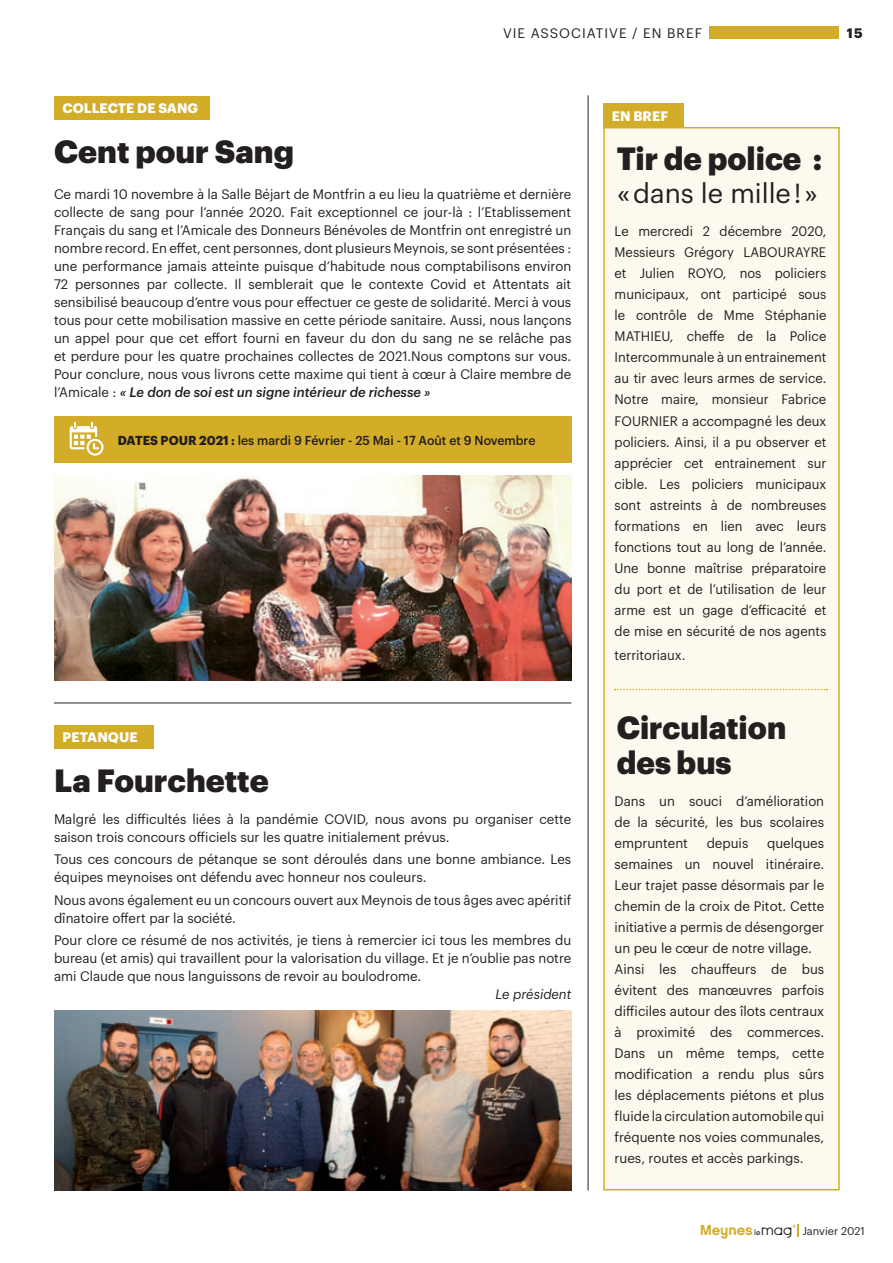
<style>
.page{position:relative;width:893px;height:1263px;background:#fff}
.page>*{position:absolute;margin:0;border:0;box-sizing:border-box;transform-origin:0 0}
.t1{font:900 31.5px/34.5px "Graphik";color:#231f20}
.t2{font:27px "Graphik";color:#231f20}
.t3{font:13.5px/21px "Graphik";color:#231f20}
.t4{font:13.5px/21px "Graphik";color:#231f20;text-align:justify;scale:.96 1}
.t5{font:700 13.5px "Graphik";letter-spacing:.005em;color:#fff}
.t6{font:13.5px "Graphik";letter-spacing:.075em;color:#231f20}
.t7{font:italic 13.5px "Graphik";color:#231f20}
.t8{font:700 13.5px "Graphik";color:#231f20}
.t9{font:500 12.75px "Graphik";color:#231f20;scale:.96 1}
.t10{font:700 12.75px "Graphik";color:#231f20;scale:.96 1}
.t11{font:10.95px "Graphik";color:#231f20}
.s1{font-weight:500;font-style:italic}
.s2{font-weight:700}
.s3{font-family:"Chalet New York Nineteen Eighty";font-size:14.4px;color:#d4ad28}
.s4{font-family:"Harry Plain";font-size:7.95px}
.s5{font-family:"Seraphic Organism";font-size:13.5px}
</style>
<div class="page">
<div style="left:54px;top:96px;width:156px;height:24px;background:#d4ad28"></div>
<div style="left:54px;top:725px;width:99px;height:24px;background:#d4ad28"></div>
<div style="left:709px;top:26px;width:130px;height:13px;background:#d4ad28"></div>
<div style="left:603px;top:103px;width:81px;height:24px;background:#d4ad28"></div>
<hr style="left:588px;top:95px;width:1px;height:1095px;background:#231f20">
<hr style="left:54px;top:702px;width:517px;height:1px;background:#231f20">
<svg style="left:798px;top:1224px;width:1px;height:13px"></svg>
<img style="left:54px;top:475px;width:517px;height:205px">
<img style="left:54px;top:1011px;width:517px;height:179px">
<div style="left:55px;top:416px;width:517px;height:47px;background:#d4ad28"></div>
<svg style="left:70px;top:422px;width:34px;height:34px"></svg>
<div style="left:603px;top:127px;width:237px;height:1063px;background:#fcf9ee;border:2px solid #d4ad28"></div>
<svg style="left:615px;top:689px;width:212px;height:1px"></svg>
<p class="t5" style="left:63px;top:98px;width:137px">COLLECTE DE SANG</p>
<p class="t6" style="left:503px;top:23px;width:201px">VIE ASSOCIATIVE / EN BREF</p>
<p class="t8" style="left:847px;top:23px;width:17px">15</p>
<p class="t5" style="left:612px;top:105px;width:58px">EN BREF</p>
<h1 class="t1" style="left:54px;top:131px;width:241px">Cent pour Sang</h1>
<p class="t3" style="left:54px;top:184px;width:519px;line-height:18px;text-align:justify">Ce mardi 10 novembre à la Salle Béjart de Montfrin a eu lieu la quatrième et dernière collecte de sang pour l’année 2020. Fait exceptionnel ce jour-là : l’Etablissement Français du sang et l’Amicale des Donneurs Bénévoles de Montfrin ont enregistré un nombre record. En effet, cent personnes, dont plusieurs Meynois, se sont présentées : une performance jamais atteinte puisque d’habitude nous comptabilisons environ 72 personnes par collecte. Il semblerait que le contexte Covid et Attentats ait sensibilisé beaucoup d’entre vous pour effectuer ce geste de solidarité. Merci à vous tous pour cette mobilisation massive en cette période sanitaire. Aussi, nous lançons un appel pour que cet effort fourni en faveur du don du sang ne se relâche pas et perdure pour les quatre prochaines collectes de 2021.Nous comptons sur vous.<br>Pour conclure, nous vous livrons cette maxime qui tient à cœur à Claire membre de l’Amicale : <span class="s1">« Le don de soi est un signe intérieur de richesse »</span></p>
<p class="t10" style="left:118px;top:430px;width:13px">DATES</p>
<p class="t10" style="left:161px;top:430px;width:3px">POUR</p>
<p class="t9" style="left:199px;top:430px;width:352px"><span class="s2">2021 :</span> les mardi 9 Février - 25 Mai - 17 Août et 9 Novembre</p>
<p class="t5" style="left:63px;top:727px;width:77px">PETANQUE</p>
<h1 class="t1" style="left:54px;top:760px;width:216px">La Fourchette</h1>
<p class="t3" style="left:54px;top:809px;width:519px;line-height:18px">Malgré les difficultés liées à la pandémie COVID, nous avons pu organiser cette saison trois concours officiels sur les quatre initialement prévus.</p>
<p class="t3" style="left:54px;top:849px;width:519px;line-height:18px">Tous ces concours de pétanque se sont déroulés dans une bonne ambiance. Les équipes meynoises ont défendu avec honneur nos couleurs.</p>
<p class="t3" style="left:54px;top:889px;width:519px;line-height:18px">Nous avons également eu un concours ouvert aux Meynois de tous âges avec apéritif dînatoire offert par la société.</p>
<p class="t3" style="left:54px;top:930px;width:519px;line-height:18px;text-align:justify">Pour clore ce résumé de nos activités, je tiens à remercier ici tous les membres du bureau (et amis) qui travaillent pour la valorisation du village. Et je n’oublie pas notre ami Claude que nous languissons de revoir au boulodrome.</p>
<p class="t7" style="left:495px;top:984px;width:77px">Le président</p>
<h1 class="t1" style="left:617px;top:139px;width:207px">Tir de police :</h1>
<h2 class="t2" style="left:617px;top:173px;width:203px">« dans le mille ! »</h2>
<p class="t4" style="left:615px;top:220px;width:222px;text-align:left">Le mercredi 2 décembre 2020,<br>Messieurs Grégory Labourayre<br>et Julien Royo</p>
<p class="t4" style="left:615px;top:262px;width:222px;text-indent:108px">, nos policiers municipaux, ont participé sous le contrôle de Mme Stéphanie Mathieu</p>
<p class="t4" style="left:615px;top:325px;width:222px;text-indent:55px">, cheffe de la Police Intercommunale à un entrainement au tir avec leurs armes de service.<br>Notre maire, monsieur Fabrice Fournier</p>
<p class="t4" style="left:615px;top:409px;width:222px;text-indent:67px">a accompagné les deux policiers. Ainsi, il a pu observer et apprécier cet entrainement sur cible. Les policiers municipaux sont astreints à de nombreuses formations en lien avec leurs fonctions tout au long de l’année.<br>Une bonne maîtrise préparatoire du port et de l’utilisation de leur arme est un gage d’efficacité et de mise en sécurité de nos agents</p>
<p class="t4" style="left:615px;top:643px;width:75px">territoriaux.</p>
<h1 class="t1" style="left:617px;top:708px;width:171px">Circulation des bus</h1>
<p class="t3" style="left:615px;top:789px;width:211px;text-align:justify">Dans un souci d’amélioration de la sécurité, les bus scolaires empruntent</p>
<p class="t3" style="left:615px;top:831px;width:211px;text-indent:153px">quelques semaines un nouvel itinéraire.<br>Leur trajet passe désormais par le chemin de la croix de Pitot. Cette initiative a permis de désengorger un peu le cœur de notre village.<br>Ainsi les chauffeurs de bus évitent des manœuvres parfois difficiles autour des îlots centraux à proximité des commerces.<br>Dans un même temps, cette modification a rendu plus sûrs les déplacements piétons et plus fluide la circulation automobile qui fréquente nos voies communales, rues, routes et accès parkings.</p>
<p class="t3" style="left:707px;top:831px;width:43px">depuis</p>
<p class="t11" style="left:700px;top:1222px;width:166px"><span class="s3">Meynes</span> <span class="s4">le</span><span class="s5">Mag</span><sup>’</sup> Janvier 2021</p>
</div>
